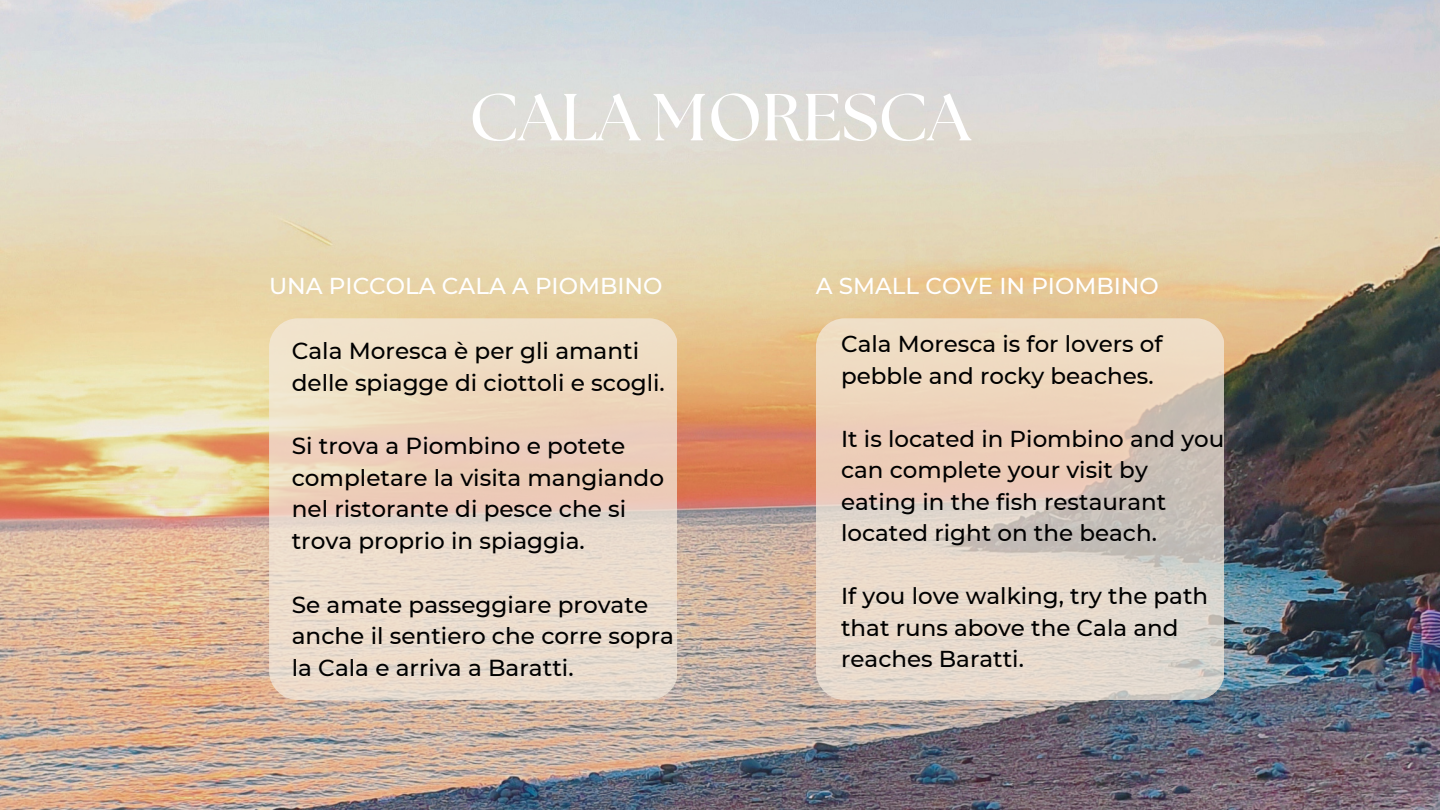
<style>
.page{position:relative;width:1440px;height:810px;background:#fff}
.page>*{position:absolute;margin:0;border:0;box-sizing:border-box;transform-origin:0 0}
.t1{font:700 66.3px "The Seasons";letter-spacing:-.005em;color:#fff}
.t2{font:500 23.1px/31.7px "Montserrat";color:#000}
.t3{font:500 23px/31.5px "Montserrat";color:#000}
.t4{font:500 23px "Montserrat";color:#fff}
</style>
<div class="page">
<img style="left:0;top:0;width:1440px;height:810px">
<svg style="left:816px;top:318px;width:408px;height:382px;background:#e3d2c2"></svg>
<svg style="left:269px;top:318px;width:408px;height:382px;background:#ebd8c5"></svg>
<h1 class="t1" style="left:469px;top:87px;width:503px">CALA MORESCA</h1>
<p class="t4" style="left:269px;top:272px;width:395px">UNA PICCOLA CALA A PIOMBINO</p>
<p class="t2" style="left:292px;top:335px;width:375px">Cala Moresca è per gli amanti delle spiagge di ciottoli e scogli.</p>
<p class="t2" style="left:292px;top:430px;width:374px">Si trova a Piombino e potete completare la visita mangiando nel ristorante di pesce che si trova proprio in spiaggia.</p>
<p class="t2" style="left:292px;top:588px;width:384px">Se amate passeggiare provate anche il sentiero che corre sopra la Cala e arriva a Baratti.</p>
<p class="t4" style="left:816px;top:272px;width:344px">A SMALL COVE IN PIOMBINO</p>
<p class="t3" style="left:841px;top:328px;width:323px">Cala Moresca is for lovers of pebble and rocky beaches.</p>
<p class="t3" style="left:841px;top:423px;width:385px">It is located in Piombino and you can complete your visit by eating in the fish restaurant located right on the beach.</p>
<p class="t3" style="left:841px;top:580px;width:369px">If you love walking, try the path that runs above the Cala and reaches Baratti.</p>
</div>
